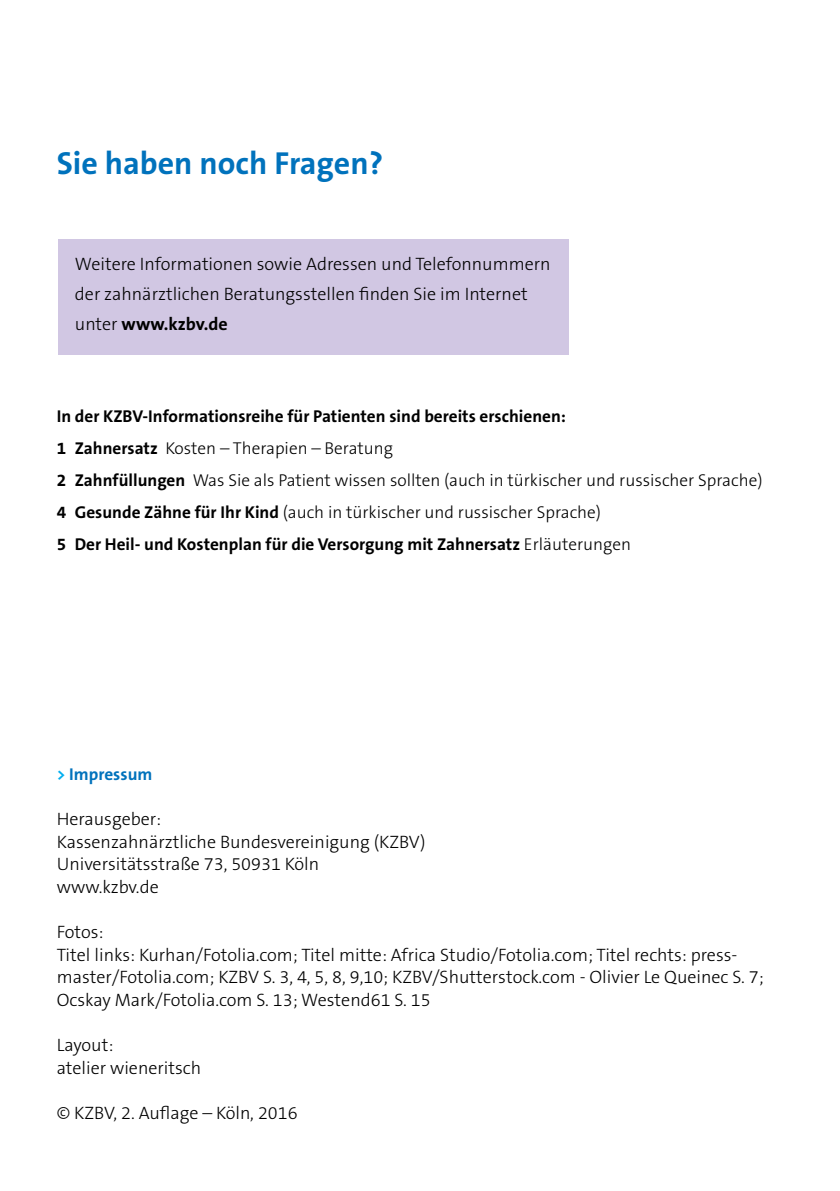
<style>
.page{position:relative;width:840px;height:1191px;background:#fff}
.page>*{position:absolute;margin:0;border:0;box-sizing:border-box;transform-origin:0 0}
.t1{font:700 32px "The Sans B7";color:#0072bc}
.t2{font:300 18px/22.6px "The Sans B Plus W3";color:#000}
.t3{font:700 18px "The Sans B Plus W7";color:#000}
.t4{font:300 17.2px/32px "The Sans B Plus W3";color:#000}
.t5{font:700 17.2px "The Sans B Plus W7";color:#000}
.t6{font:700 17.2px "The Sans B Plus W7";color:#0072bc}
.s1{font-family:"The Sans B Plus W3";font-weight:300}
.s2{font-family:"The Sans B Plus W7";font-weight:700}
.s3{font-size:16px;color:#00aeef}
</style>
<div class="page">
<div style="left:58px;top:240px;width:510px;height:115px;background:#d1c7e3"></div>
<h1 class="t1" style="left:57px;top:146px;width:328px">Sie haben noch Fragen?</h1>
<p class="t2" style="left:75px;top:249px;width:477px;line-height:30px">Weitere Informationen sowie Adressen und Telefonnummern der zahnärztlichen Beratungsstellen finden Sie im Internet</p>
<p class="t3" style="left:75px;top:312px;width:154px"><span class="s1">unter</span> www.kzbv.de</p>
<p class="t5" style="left:57px;top:405px;width:510px">In der KZBV-Informationsreihe für Patienten sind bereits erschienen:</p>
<p class="t4" style="left:57px;top:432px;width:706px"><span class="s2">1 Zahnersatz</span> Kosten – Therapien – Beratung<br><span class="s2">2 Zahnfüllungen</span> Was Sie als Patient wissen sollten (auch in türkischer und russischer Sprache)<br><span class="s2">4 Gesunde Zähne für Ihr Kind</span> (auch in türkischer und russischer Sprache)</p>
<p class="t5" style="left:57px;top:533px;width:575px">5 Der Heil- und Kostenplan für die Versorgung mit Zahnersatz <span class="s1">Erläuterungen</span></p>
<p class="t6" style="left:57px;top:763px;width:97px"><span class="s3">&gt;</span> Impressum</p>
<p class="t2" style="left:57px;top:807px;width:370px">Herausgeber:<br>Kassenzahnärztliche Bundesvereinigung (KZBV)<br>Universitätsstraße 73, 50931 Köln www.kzbv.de</p>
<p class="t2" style="left:57px;top:920px;width:708px">Fotos:<br>Titel links: Kurhan/Fotolia.com; Titel mitte: Africa Studio/Fotolia.com; Titel rechts: press&shy;master/Fotolia.com; KZBV S. 3, 4, 5, 8, 9,10; KZBV/Shutterstock.com - Olivier Le Queinec S. 7; Ocskay Mark/Fotolia.com S. 13; Westend61 S. 15</p>
<p class="t2" style="left:57px;top:1033px;width:146px">Layout:<br>atelier wieneritsch</p>
<p class="t2" style="left:57px;top:1101px;width:242px">© KZBV, 2. Auflage – Köln, 2016</p>
</div>
